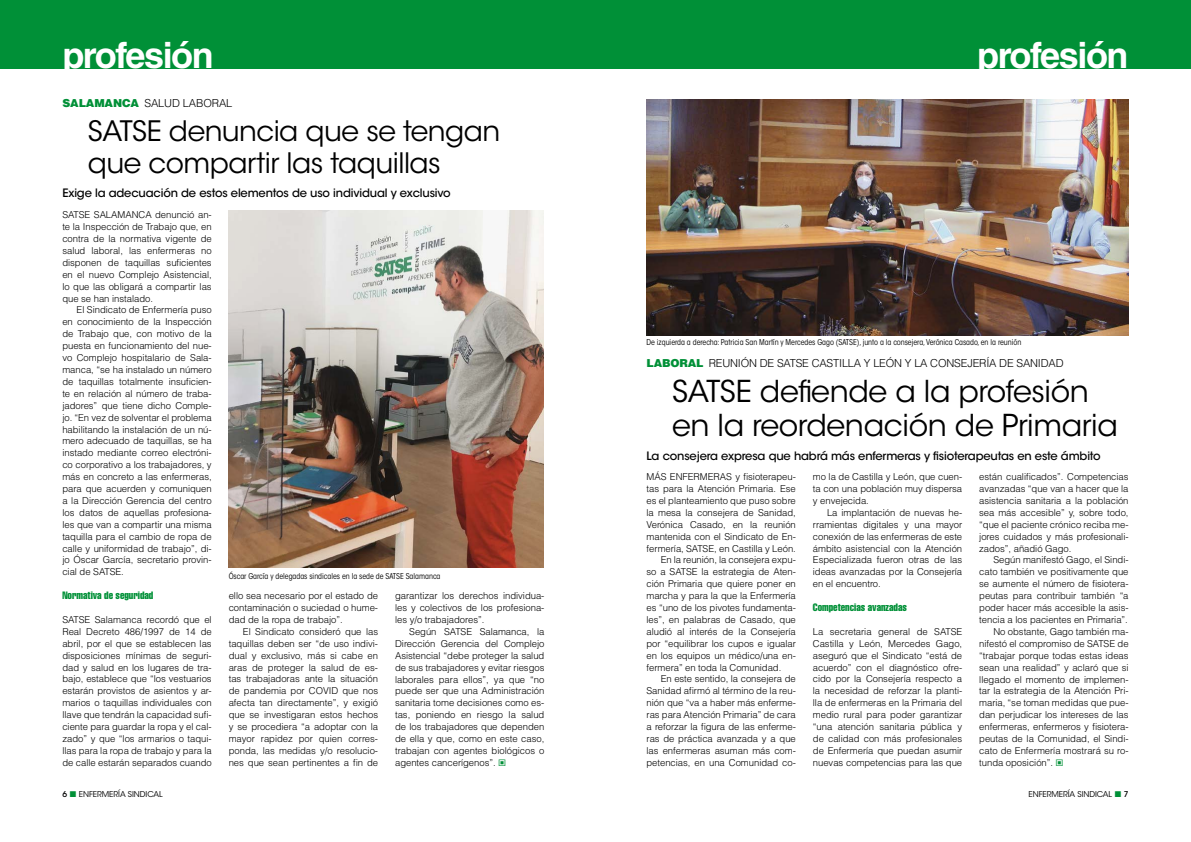
<style>
.page{position:relative;width:1191px;height:842px;background:#fff}
.page>*{position:absolute;margin:0;border:0;box-sizing:border-box;transform-origin:0 0}
.t1{font:700 36px "Helvetica LT Std";letter-spacing:-.04em;color:#fff}
.t2{font:30px/34px "ITC Avant Garde Std";letter-spacing:-.01em;color:#000}
.t3{font:28px/32px "ITC Avant Garde Std";letter-spacing:-.015em;color:#000}
.t4{font:500 11.5px "ITC Avant Garde Std";letter-spacing:-.015em;color:#000}
.t5{font:300 11px "Helvetica LT Std";letter-spacing:-.015em;color:#000}
.t6{font:10.5px "Helvetica LT Std Comp";color:#009037}
.t7{font:300 9.5px/11.9px "Helvetica LT Std";letter-spacing:-.005em;color:#000;text-align:justify}
.t8{font:condensed 8px "ITC Avant Garde Std";color:#000}
.t9{font:8px "ITC Avant Garde Std";letter-spacing:-.005em;color:#000}
.t10{font:500 8px "ITC Avant Garde Std";color:#000}
.s1{font-weight:900;color:#009037}
</style>
<div class="page">
<div style="left:0;top:0;width:1191px;height:68px;background:#009037"></div>
<img style="left:228px;top:210px;width:316px;height:357px">
<img style="left:646px;top:99px;width:482px;height:236px">
<h1 class="t1" style="left:62px;top:34px;width:153px">profesión</h1>
<h1 class="t1" style="left:977px;top:34px;width:153px">profesión</h1>
<p class="t5" style="left:62px;top:96px;width:171px"><span class="s1">SALAMANCA</span> SALUD LABORAL</p>
<h3 class="t3" style="left:88px;top:115px;width:414px">SATSE denuncia que se tengan que compartir las taquillas</h3>
<p class="t4" style="left:62px;top:186px;width:390px">Exige la adecuación de estos elementos de uso individual y exclusivo</p>
<p class="t7" style="left:62px;top:209px;width:151px">SATSE SALAMANCA denunció an&shy;te la Inspección de Trabajo que, en contra de la normativa vigente de salud laboral, las enfermeras no disponen de taquillas suficientes en el nuevo Complejo Asistencial, lo que las obligará a compartir las que se han instalado.</p>
<p class="t7" style="left:62px;top:304px;width:151px;text-indent:14px">El Sindicato de Enfermería puso en conocimiento de la Inspección de Trabajo que, con motivo de la puesta en funcionamiento del nue&shy;vo Complejo hospitalario de Sala&shy;manca, “se ha instalado un número de taquillas totalmente insuficien&shy;te en relación al número de traba&shy;jadores” que tiene dicho Comple&shy;jo. “En vez de solventar el problema habilitando la instalación de un nú&shy;mero adecuado de taquillas, se ha instado mediante correo electróni&shy;co corporativo a los trabajadores, y más en concreto a las enfermeras, para que acuerden y comuniquen a la Dirección Gerencia del centro los datos de aquellas profesiona&shy;les que van a compartir una misma taquilla para el cambio de ropa de calle y uniformidad de trabajo”, di&shy;jo Óscar García, secretario provin&shy;cial de SATSE.</p>
<p class="t6" style="left:62px;top:589px;width:93px">Normativa de seguridad</p>
<p class="t7" style="left:62px;top:613px;width:151px">SATSE Salamanca recordó que el Real Decreto 486/1997 de 14 de abril, por el que se establecen las disposiciones mínimas de seguri&shy;dad y salud en los lugares de tra&shy;bajo, establece que “los vestuarios estarán provistos de asientos y ar&shy;marios o taquillas individuales con llave que tendrán la capacidad sufi&shy;ciente para guardar la ropa y el cal&shy;zado” y que “los armarios o taqui&shy;llas para la ropa de trabajo y para la de calle estarán separados cuando</p>
<p class="t8" style="left:229px;top:571px;width:213px">Óscar García y delegadas sindicales en la sede de SATSE Salamanca</p>
<p class="t7" style="left:229px;top:590px;width:151px">ello sea necesario por el estado de contaminación o suciedad o hume&shy;dad de la ropa de trabajo”.</p>
<p class="t7" style="left:229px;top:625px;width:151px;text-indent:14px">El Sindicato consideró que las taquillas deben ser “de uso indivi&shy;dual y exclusivo, más si cabe en aras de proteger la salud de es&shy;tas trabajadoras ante la situación de pandemia por COVID que nos afecta tan directamente”, y exigió que se investigaran estos hechos y se procediera “a adoptar con la mayor rapidez por quien corres&shy;ponda, las medidas y/o resolucio&shy;nes que sean pertinentes a fin de</p>
<p class="t7" style="left:395px;top:590px;width:151px">garantizar los derechos individua&shy;les y colectivos de los profesiona&shy;les y/o trabajadores”.</p>
<p class="t7" style="left:395px;top:625px;width:151px;text-indent:14px">Según SATSE Salamanca, la Dirección Gerencia del Complejo Asistencial “debe proteger la salud de sus trabajadores y evitar riesgos laborales para ellos”, ya que “no puede ser que una Administración sanitaria tome decisiones como es&shy;tas, poniendo en riesgo la salud de los trabajadores que dependen de ella y que, como en este caso, trabajan con agentes biológicos o agentes cancerígenos”.</p>
<p class="t8" style="left:646px;top:338px;width:376px">De izquierda a derecha: Patricia San Martín y Mercedes Gago (SATSE), junto a la consejera, Verónica Casado, en la reunión</p>
<p class="t5" style="left:646px;top:356px;width:419px"><span class="s1">LABORAL</span> REUNIÓN DE SATSE CASTILLA Y LEÓN Y LA CONSEJERÍA DE SANIDAD</p>
<h2 class="t2" style="left:672px;top:375px;width:447px">SATSE defiende a la profesión en la reordenación de Primaria</h2>
<p class="t4" style="left:646px;top:449px;width:456px">La consejera expresa que habrá más enfermeras y fisioterapeutas en este ámbito</p>
<p class="t7" style="left:646px;top:471px;width:151px">MÁS ENFERMERAS y fisioterapeu-</p>
<p class="t7" style="left:646px;top:483px;width:151px">tas para la Atención Primaria. Ese</p>
<p class="t7" style="left:646px;top:494px;width:151px">es el planteamiento que puso sobre</p>
<p class="t7" style="left:646px;top:506px;width:151px">la mesa la consejera de Sanidad,</p>
<p class="t7" style="left:646px;top:518px;width:151px">Verónica Casado, en la reunión</p>
<p class="t7" style="left:646px;top:530px;width:151px">mantenida con el Sindicato de En-</p>
<p class="t7" style="left:646px;top:542px;width:151px">fermería, SATSE, en Castilla y León.</p>
<p class="t7" style="left:660px;top:554px;width:137px">En la reunión, la consejera expu-</p>
<p class="t7" style="left:646px;top:566px;width:151px">so a SATSE la estrategia de Aten-</p>
<p class="t7" style="left:646px;top:578px;width:151px">ción Primaria que quiere poner en</p>
<p class="t7" style="left:646px;top:590px;width:151px">marcha y para la que la Enfermería</p>
<p class="t7" style="left:646px;top:602px;width:151px">es “uno de los pivotes fundamenta-</p>
<p class="t7" style="left:646px;top:613px;width:151px">les”, en palabras de Casado, que</p>
<p class="t7" style="left:646px;top:625px;width:151px">aludió al interés de la Consejería</p>
<p class="t7" style="left:646px;top:637px;width:151px">por “equilibrar los cupos e igualar</p>
<p class="t7" style="left:646px;top:649px;width:151px">en los equipos un médico/una en-</p>
<p class="t7" style="left:646px;top:661px;width:136px">fermera” en toda la Comunidad.</p>
<p class="t7" style="left:660px;top:673px;width:137px">En este sentido, la consejera de</p>
<p class="t7" style="left:646px;top:685px;width:151px">Sanidad afirmó al término de la reu-</p>
<p class="t7" style="left:646px;top:697px;width:151px">nión que “va a haber más enferme-</p>
<p class="t7" style="left:646px;top:709px;width:151px">ras para Atención Primaria” de cara</p>
<p class="t7" style="left:646px;top:721px;width:151px">a reforzar la figura de las enferme-</p>
<p class="t7" style="left:646px;top:732px;width:151px">ras de práctica avanzada y a que</p>
<p class="t7" style="left:646px;top:744px;width:151px">las enfermeras asuman más com-</p>
<p class="t7" style="left:646px;top:756px;width:151px">petencias, en una Comunidad co-</p>
<p class="t7" style="left:813px;top:471px;width:151px">mo la de Castilla y León, que cuen&shy;ta con una población muy dispersa y envejecida.</p>
<p class="t7" style="left:813px;top:506px;width:151px;text-indent:14px">La implantación de nuevas he&shy;rramientas digitales y una mayor conexión de las enfermeras de este ámbito asistencial con la Atención Especializada fueron otras de las ideas avanzadas por la Consejería en el encuentro.</p>
<p class="t6" style="left:813px;top:601px;width:96px">Competencias avanzadas</p>
<p class="t7" style="left:813px;top:625px;width:151px">La secretaria general de SATSE Castilla y León, Mercedes Gago, aseguró que el Sindicato “está de acuerdo” con el diagnóstico ofre&shy;cido por la Consejería respecto a la necesidad de reforzar la planti&shy;lla de enfermeras en la Primaria del medio rural para poder garantizar “una atención sanitaria pública y de calidad con más profesionales de Enfermería que puedan asumir nuevas competencias para las que</p>
<p class="t7" style="left:979px;top:471px;width:151px">están cualificados”. Competencias avanzadas “que van a hacer que la asistencia sanitaria a la población sea más accesible” y, sobre todo, “que el paciente crónico reciba me&shy;jores cuidados y más profesionali&shy;zados”, añadió Gago.</p>
<p class="t7" style="left:993px;top:554px;width:137px">Según manifestó Gago, el Sindi-</p>
<p class="t7" style="left:979px;top:566px;width:151px">cato también ve positivamente que</p>
<p class="t7" style="left:979px;top:578px;width:151px">se aumente el número de fisiotera-</p>
<p class="t7" style="left:979px;top:590px;width:151px">peutas para contribuir también “a</p>
<p class="t7" style="left:979px;top:602px;width:151px">poder hacer más accesible la asis-</p>
<p class="t7" style="left:979px;top:613px;width:150px">tencia a los pacientes en Primaria”.</p>
<p class="t7" style="left:993px;top:625px;width:137px">No obstante, Gago también ma-</p>
<p class="t7" style="left:979px;top:637px;width:151px">nifestó el compromiso de SATSE de</p>
<p class="t7" style="left:979px;top:649px;width:151px">“trabajar porque todas estas ideas</p>
<p class="t7" style="left:979px;top:661px;width:151px">sean una realidad” y aclaró que si</p>
<p class="t7" style="left:979px;top:673px;width:151px">llegado el momento de implemen-</p>
<p class="t7" style="left:979px;top:685px;width:151px">tar la estrategia de la Atención Pri-</p>
<p class="t7" style="left:979px;top:697px;width:151px">maria, “se toman medidas que pue-</p>
<p class="t7" style="left:979px;top:709px;width:151px">dan perjudicar los intereses de las</p>
<p class="t7" style="left:979px;top:721px;width:151px">enfermeras, enfermeros y fisiotera-</p>
<p class="t7" style="left:979px;top:733px;width:151px">peutas de la Comunidad, el Sindi-</p>
<p class="t7" style="left:979px;top:744px;width:151px">cato de Enfermería mostrará su ro-</p>
<p class="t7" style="left:979px;top:756px;width:75px">tunda oposición”.</p>
<p class="t10" style="left:62px;top:789px;width:6px">6</p>
<p class="t9" style="left:79px;top:789px;width:85px">ENFERMERÍA SINDICAL</p>
<p class="t9" style="left:1028px;top:789px;width:85px">ENFERMERÍA SINDICAL</p>
<p class="t10" style="left:1123px;top:789px;width:6px">7</p>
</div>
